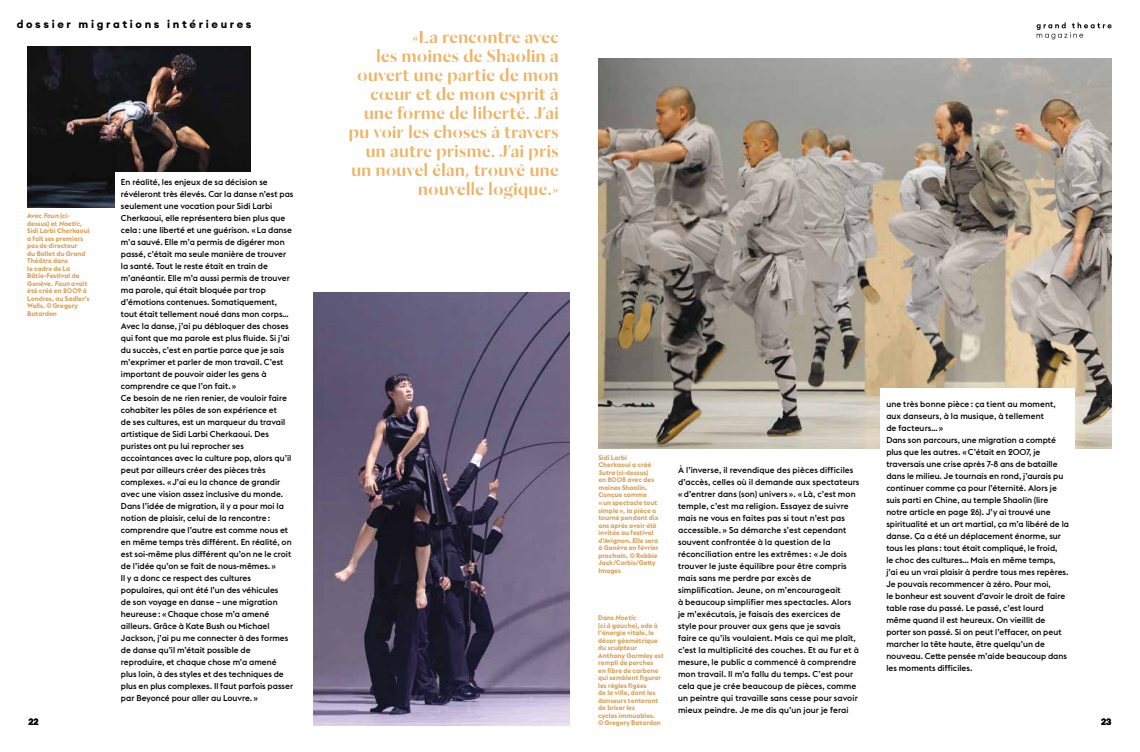
<style>
.page{position:relative;width:1140px;height:752px;background:#fff}
.page>*{position:absolute;margin:0;border:0;box-sizing:border-box;transform-origin:0 0}
.t1{font:500 19px/19px "Dala Moa";letter-spacing:.025em;color:#eeb468;text-align:right}
.t2{font:700 11px "Euclid Circular A";letter-spacing:.24em;color:#000}
.t3{font:700 9px "Euclid Circular A";color:#000}
.t4{font:500 8.5px/12px "Euclid Flex";color:#000}
.t5{font:700 6.8px/7.5px "Euclid Flex";color:#daa157}
.s1{font-style:italic}
</style>
<div class="page">
<svg style="left:1036px;top:22px;width:75px;height:17px"></svg>
<img style="left:313px;top:292px;width:257px;height:432px">
<img style="left:598px;top:58px;width:513px;height:390px">
<div style="left:880px;top:388px;width:194px;height:294px;background:#fff"></div>
<img style="left:27px;top:46px;width:224px;height:161px">
<div style="left:115px;top:172px;width:185px;height:546px;background:#fff"></div>
<p class="t2" style="left:17px;top:17px;width:236px">dossier migrations intérieures</p>
<h1 class="t1" style="left:349px;top:27px;width:211px">«La rencontre avec<br>les moines de Shaolin a ouvert une partie de mon cœur et de mon esprit à une forme de liberté. J’ai pu voir les choses à travers un autre prisme. J’ai pris un nouvel élan, trouvé une nouvelle logique.»</h1>
<p class="t4" style="left:121px;top:175px;width:174px">En réalité, les enjeux de sa décision se révéleront très élevés. Car la danse n’est pas seulement une vocation pour Sidi Larbi Cherkaoui, elle représentera bien plus que cela: une liberté et une guérison. «La danse m’a sauvé. Elle m’a permis de digérer mon passé, c’était ma seule manière de trouver la santé. Tout le reste était en train de m’anéantir. Elle m’a aussi permis de trouver ma parole, qui était bloquée par trop d’émotions contenues. Somatiquement, tout était tellement noué dans mon corps… Avec la danse, j’ai pu débloquer des choses qui font que ma parole est plus fluide. Si j’ai du succès, c’est en partie parce que je sais m’exprimer et parler de mon travail. C’est important de pouvoir aider les gens à comprendre ce que l’on fait.»<br>Ce besoin de ne rien renier, de vouloir faire cohabiter les pôles de son expérience et<br>de ses cultures, est un marqueur du travail artistique de Sidi Larbi Cherkaoui. Des puristes ont pu lui reprocher ses accointances avec la culture pop, alors qu’il peut par ailleurs créer des pièces très complexes. «J’ai eu la chance de grandir avec une vision assez inclusive du monde.<br>Dans l’idée de migration, il y a pour moi la notion de plaisir, celui de la rencontre: comprendre que l’autre est comme nous et en même temps très différent. En réalité, on est soi-même plus différent qu’on ne le croit de l’idée qu’on se fait de nous-mêmes.»<br>Il y a donc ce respect des cultures populaires, qui ont été l’un des véhicules<br>de son voyage en danse – une migration heureuse: «Chaque chose m’a amené ailleurs. Grâce à Kate Bush ou Michael Jackson, j’ai pu me connecter à des formes de danse qu’il m’était possible de reproduire, et chaque chose m’a amené plus loin, à des styles et des techniques de plus en plus complexes. Il faut parfois passer par Beyoncé pour aller au Louvre.»</p>
<p class="t5" style="left:27px;top:212px;width:64px">Avec <span class="s1">Faun</span> (ci&shy;dessus) et <span class="s1">Noetic,<br></span>Sidi Larbi Cherkaoui a fait ses premiers pas de directeur<br>du Ballet du Grand<br>Théâtre dans<br>le cadre de La<br>Bâtie-Festival de<br>Genève. <span class="s1">Faun</span> avait été créé en 2009 à<br>Londres, au Sadler’s<br>Wells. ©Gregory<br>Batardon</p>
<p class="t4" style="left:886px;top:397px;width:184px">une très bonne pièce : ça tient au moment, aux danseurs, à la musique, à tellement<br>de facteurs… »<br>Dans son parcours, une migration a compté plus que les autres. «C’était en 2007, je traversais une crise après 7-8 ans de bataille dans le milieu. Je tournais en rond, j’aurais pu continuer comme ça pour l’éternité. Alors je suis parti en Chine, au temple Shaolin (lire notre article en page 26). J’y ai trouvé une spiritualité et un art martial, ça m’a libéré de la danse. Ça a été un déplacement énorme, sur tous les plans : tout était compliqué, le froid,<br>le choc des cultures… Mais en même temps, j’ai eu un vrai plaisir à perdre tous mes repères.<br>Je pouvais recommencer à zéro. Pour moi,<br>le bonheur est souvent d’avoir le droit de faire table rase du passé. Le passé, c’est lourd même quand il est heureux. On vieillit de porter son passé. Si on peut l’effacer, on peut marcher la tête haute, être quelqu’un de nouveau. Cette pensée m’aide beaucoup dans les moments difficiles.</p>
<p class="t5" style="left:598px;top:453px;width:62px">Sidi Larbi<br>Cherkaoui a créé<br><span class="s1">Sutra</span> (ci-dessus)<br>en 2008 avec des moines Shaolin.<br>Conçue comme «un spectacle tout simple», la pièce a tourné pendant dix ans après avoir été invitée au festival d’Avignon. Elle sera à Genève en février prochain. ©Robbie<br>Jack/Corbis/Getty<br>Images</p>
<p class="t4" style="left:678px;top:463px;width:183px">À l’inverse, il revendique des pièces difficiles d’accès, celles où il demande aux spectateurs «d’entrer dans (son) univers ». « Là, c’est mon temple, c’est ma religion. Essayez de suivre mais ne vous en faites pas si tout n’est pas accessible. » Sa démarche s’est cependant souvent confrontée à la question de la réconciliation entre les extrêmes : « Je dois trouver le juste équilibre pour être compris mais sans me perdre par excès de simplification. Jeune, on m’encourageait<br>à beaucoup simplifier mes spectacles. Alors je m’exécutais, je faisais des exercices de style pour prouver aux gens que je savais faire ce qu’ils voulaient. Mais ce qui me plaît, c’est la multiplicité des couches. Et au fur et à mesure, le public a commencé à comprendre mon travail. Il m’a fallu du temps. C’est pour cela que je crée beaucoup de pièces, comme un peintre qui travaille sans cesse pour savoir mieux peindre. Je me dis qu’un jour je ferai</p>
<p class="t5" style="left:598px;top:613px;width:67px">Dans <span class="s1">Noetic<br></span>(ci à gauche), ode à l’énergie vitale, le décor géométrique du sculpteur<br>Anthony Gormley est rempli de perches<br>en fibre de carbone qui semblent figurer les règles figées<br>de la ville, dont les danseurs tenteront de briser les<br>cycles immuables. ©Gregory Batardon</p>
<p class="t3" style="left:28px;top:716px;width:12px">22</p>
<p class="t3" style="left:1101px;top:716px;width:12px">23</p>
</div>
